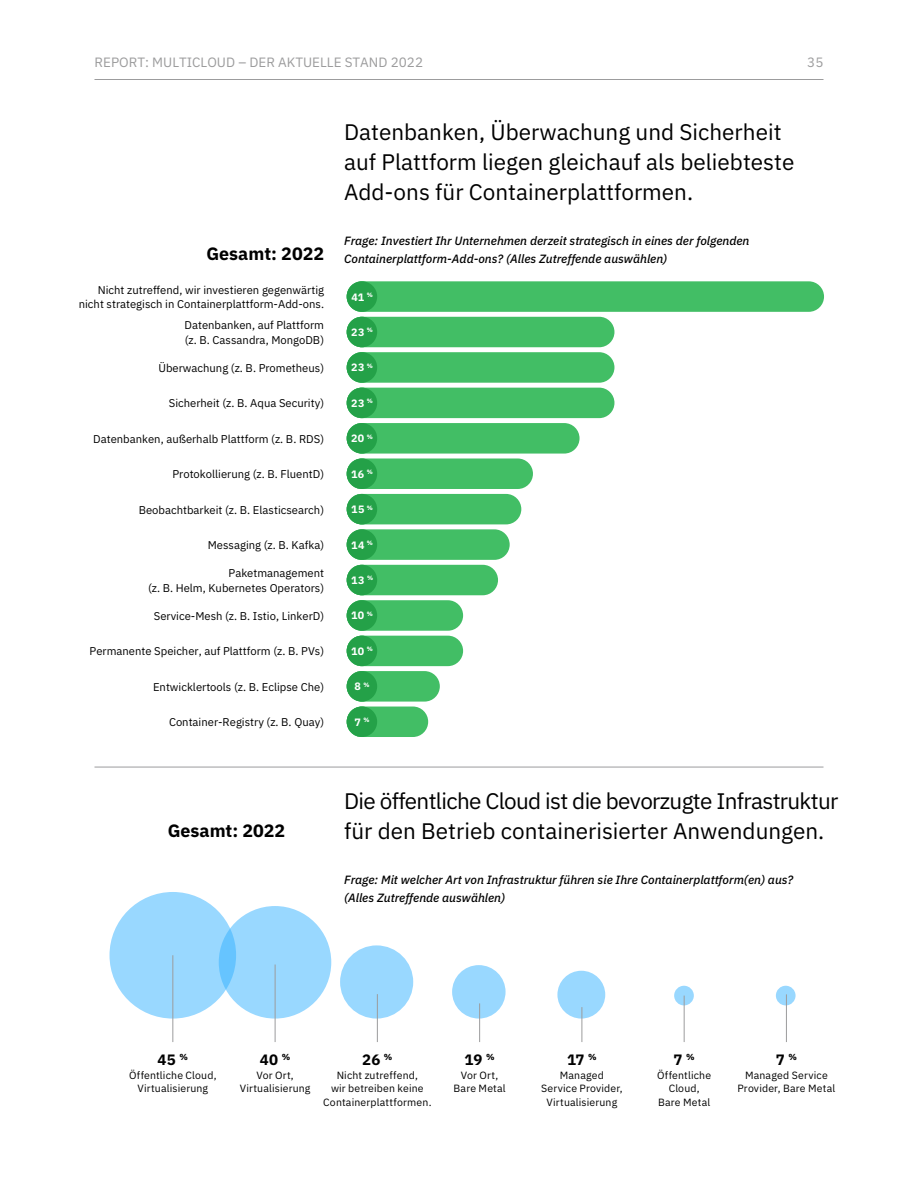
<style>
.page{position:relative;width:918px;height:1188px;background:#fff}
.page>*{position:absolute;margin:0;border:0;box-sizing:border-box;transform-origin:0 0}
.t1{font:22.5px/30px "IBM Plex Sans";color:#000}
.t2{font:22.5px/30px "IBM Plex Sans";letter-spacing:-.03em;color:#000}
.t3{font:700 17.85px "IBM Plex Sans";color:#000}
.t4{font:700 15px "IBM Plex Sans";color:#000}
.t5{font:13.5px "IBM Plex Sans";color:#9c9c9d}
.t6{font:italic 500 12px/18px "IBM Plex Sans";color:#000}
.t7{font:11.25px/14.2px "IBM Plex Sans";color:#000;text-align:right}
.t8{font:700 10.65px "IBM Plex Sans";letter-spacing:.04em;color:#fff}
.t9{font:10.5px/13.5px "IBM Plex Sans";letter-spacing:.015em;color:#000;text-align:center}
</style>
<div class="page">
<div style="left:110px;top:892px;width:126px;height:127px;background:#99d8ff;border-radius:50%"></div>
<svg style="left:219px;top:906px;width:112px;height:113px;background:#95d6fe"></svg>
<div style="left:340px;top:945px;width:73px;height:74px;background:#99d8ff;border-radius:50%"></div>
<div style="left:452px;top:965px;width:54px;height:54px;background:#99d8ff;border-radius:50%"></div>
<div style="left:557px;top:971px;width:48px;height:48px;background:#99d8ff;border-radius:50%"></div>
<svg style="left:674px;top:986px;width:20px;height:19px"></svg>
<div style="left:776px;top:986px;width:20px;height:19px;background:#99d8ff;border-radius:50%"></div>
<div style="left:347px;top:707px;width:81px;height:30px;background:#42be65;border-radius:15px"></div>
<div style="left:347px;top:671px;width:93px;height:31px;background:#42be65;border-radius:15px"></div>
<div style="left:347px;top:636px;width:116px;height:30px;background:#42be65;border-radius:15px"></div>
<div style="left:347px;top:600px;width:116px;height:31px;background:#42be65;border-radius:15px"></div>
<div style="left:347px;top:565px;width:151px;height:30px;background:#42be65;border-radius:15px"></div>
<div style="left:347px;top:529px;width:163px;height:31px;background:#42be65;border-radius:15px"></div>
<div style="left:347px;top:494px;width:174px;height:30px;background:#42be65;border-radius:15px"></div>
<div style="left:347px;top:459px;width:186px;height:30px;background:#42be65;border-radius:15px"></div>
<div style="left:347px;top:423px;width:233px;height:31px;background:#42be65;border-radius:15px"></div>
<div style="left:347px;top:388px;width:267px;height:30px;background:#42be65;border-radius:15px"></div>
<div style="left:347px;top:352px;width:267px;height:31px;background:#42be65;border-radius:15px"></div>
<div style="left:347px;top:317px;width:267px;height:30px;background:#42be65;border-radius:15px"></div>
<div style="left:347px;top:281px;width:477px;height:31px;background:#42be65;border-radius:15px"></div>
<div style="left:347px;top:707px;width:30px;height:30px;background:#24a148;border-radius:50%"></div>
<svg style="left:347px;top:671px;width:30px;height:31px"></svg>
<div style="left:347px;top:671px;width:30px;height:31px;background:#24a148;border-radius:50%"></div>
<div style="left:347px;top:636px;width:30px;height:30px;background:#24a148;border-radius:50%"></div>
<svg style="left:347px;top:600px;width:30px;height:31px"></svg>
<div style="left:347px;top:600px;width:30px;height:31px;background:#24a148;border-radius:50%"></div>
<div style="left:347px;top:565px;width:30px;height:30px;background:#24a148;border-radius:50%"></div>
<svg style="left:347px;top:529px;width:30px;height:31px"></svg>
<div style="left:347px;top:529px;width:30px;height:31px;background:#24a148;border-radius:50%"></div>
<div style="left:347px;top:494px;width:30px;height:30px;background:#24a148;border-radius:50%"></div>
<div style="left:347px;top:459px;width:30px;height:30px;background:#24a148;border-radius:50%"></div>
<svg style="left:347px;top:423px;width:30px;height:31px"></svg>
<div style="left:347px;top:423px;width:30px;height:31px;background:#24a148;border-radius:50%"></div>
<div style="left:347px;top:388px;width:30px;height:30px;background:#24a148;border-radius:50%"></div>
<svg style="left:347px;top:352px;width:30px;height:31px"></svg>
<div style="left:347px;top:352px;width:30px;height:31px;background:#24a148;border-radius:50%"></div>
<div style="left:347px;top:317px;width:30px;height:30px;background:#24a148;border-radius:50%"></div>
<svg style="left:347px;top:281px;width:30px;height:31px"></svg>
<div style="left:347px;top:281px;width:30px;height:31px;background:#24a148;border-radius:50%"></div>
<hr style="left:172px;top:955px;width:1px;height:87px;background:#9c9c9d">
<hr style="left:377px;top:994px;width:1px;height:48px;background:#9c9c9d">
<hr style="left:684px;top:996px;width:1px;height:46px;background:#9c9c9d">
<hr style="left:275px;top:965px;width:1px;height:77px;background:#9c9c9d">
<hr style="left:582px;top:1007px;width:1px;height:35px;background:#9c9c9d">
<hr style="left:479px;top:1003px;width:1px;height:39px;background:#9c9c9d">
<hr style="left:786px;top:994px;width:1px;height:48px;background:#9c9c9d">
<hr style="left:94px;top:767px;width:730px;height:1px;background:#9c9c9d">
<hr style="left:94px;top:79px;width:730px;height:1px;background:#9c9c9d">
<p class="t5" style="left:94px;top:52px;width:330px">REPORT: MULTICLOUD – DER AKTUELLE STAND 2022</p>
<p class="t5" style="left:807px;top:52px;width:18px">35</p>
<h1 class="t1" style="left:344px;top:115px;width:452px">Datenbanken, Überwachung und Sicherheit auf Plattform liegen gleichauf als beliebteste<br>Add-ons für Containerplattformen.</h1>
<p class="t6" style="left:344px;top:230px;width:407px">Frage: Investiert Ihr Unternehmen derzeit strategisch in eines der folgenden<br>Containerplattform-Add-ons? (Alles Zutreffende auswählen)</p>
<h2 class="t3" style="left:206px;top:239px;width:119px">Gesamt: 2022</h2>
<p class="t7" style="left:79px;top:282px;width:247px">Nicht zutreffend, wir investieren gegenwärtig nicht strategisch in Containerplattform-Add-ons.</p>
<p class="t7" style="left:185px;top:317px;width:141px;text-align:left">Datenbanken, auf Plattform (z. B. Cassandra, MongoDB)</p>
<p class="t7" style="left:158px;top:360px;width:167px">Überwachung (z. B. Prometheus)</p>
<p class="t7" style="left:169px;top:395px;width:157px">Sicherheit (z. B. Aqua Security)</p>
<p class="t7" style="left:93px;top:431px;width:232px">Datenbanken, außerhalb Plattform (z. B. RDS)</p>
<p class="t7" style="left:172px;top:466px;width:153px">Protokollierung (z. B. FluentD)</p>
<p class="t7" style="left:139px;top:502px;width:187px">Beobachtbarkeit (z. B. Elasticsearch)</p>
<p class="t7" style="left:208px;top:537px;width:118px">Messaging (z. B. Kafka)</p>
<p class="t7" style="left:148px;top:565px;width:178px">Paketmanagement<br>(z. B. Helm, Kubernetes Operators)</p>
<p class="t7" style="left:154px;top:608px;width:172px">Service-Mesh (z. B. Istio, LinkerD)</p>
<p class="t7" style="left:90px;top:643px;width:236px">Permanente Speicher, auf Plattform (z. B. PVs)</p>
<p class="t7" style="left:153px;top:679px;width:173px">Entwicklertools (z. B. Eclipse Che)</p>
<p class="t7" style="left:169px;top:714px;width:157px">Container-Registry (z. B. Quay)</p>
<p class="t8" style="left:355px;top:713px;width:16px">7 <sup>%</sup></p>
<p class="t8" style="left:351px;top:288px;width:23px">41 <sup>%</sup></p>
<p class="t8" style="left:351px;top:324px;width:23px">23 <sup>%</sup></p>
<p class="t8" style="left:351px;top:359px;width:23px">23 <sup>%</sup></p>
<p class="t8" style="left:351px;top:395px;width:23px">23 <sup>%</sup></p>
<p class="t8" style="left:351px;top:430px;width:23px">20 <sup>%</sup></p>
<p class="t8" style="left:351px;top:465px;width:23px">16 <sup>%</sup></p>
<p class="t8" style="left:351px;top:501px;width:23px">15 <sup>%</sup></p>
<p class="t8" style="left:351px;top:536px;width:23px">14 <sup>%</sup></p>
<p class="t8" style="left:351px;top:572px;width:23px">13 <sup>%</sup></p>
<p class="t8" style="left:351px;top:607px;width:23px">10 <sup>%</sup></p>
<p class="t8" style="left:351px;top:643px;width:23px">10 <sup>%</sup></p>
<p class="t8" style="left:355px;top:678px;width:16px">8 <sup>%</sup></p>
<h2 class="t3" style="left:168px;top:817px;width:119px">Gesamt: 2022</h2>
<h1 class="t2" style="left:344px;top:784px;width:496px">Die öffentliche Cloud ist die bevorzugte Infrastruktur für den Betrieb containerisierter Anwendungen.</h1>
<p class="t6" style="left:344px;top:870px;width:451px">Frage: Mit welcher Art von Infrastruktur führen sie Ihre Containerplattform(en) aus? (Alles Zutreffende auswählen)</p>
<h3 class="t4" style="left:158px;top:1048px;width:32px">45 <sup>%</sup></h3>
<p class="t9" style="left:129px;top:1068px;width:89px">Öffentliche Cloud,<br>Virtualisierung</p>
<h3 class="t4" style="left:260px;top:1048px;width:32px">40 <sup>%</sup></h3>
<p class="t9" style="left:240px;top:1068px;width:72px">Vor Ort,<br>Virtualisierung</p>
<h3 class="t4" style="left:362px;top:1048px;width:32px">26 <sup>%</sup></h3>
<p class="t9" style="left:323px;top:1068px;width:110px">Nicht zutreffend,<br>wir betreiben keine<br>Containerplattformen.</p>
<h3 class="t4" style="left:465px;top:1048px;width:32px">19 <sup>%</sup></h3>
<p class="t9" style="left:453px;top:1068px;width:54px">Vor Ort,<br>Bare Metal</p>
<h3 class="t4" style="left:567px;top:1048px;width:31px">17 <sup>%</sup></h3>
<p class="t9" style="left:541px;top:1068px;width:83px">Managed<br>Service Provider,<br>Virtualisierung</p>
<h3 class="t4" style="left:674px;top:1048px;width:23px">7 <sup>%</sup></h3>
<p class="t9" style="left:657px;top:1068px;width:55px">Öffentliche<br>Cloud,<br>Bare Metal</p>
<h3 class="t4" style="left:776px;top:1048px;width:23px">7 <sup>%</sup></h3>
<p class="t9" style="left:737px;top:1068px;width:99px">Managed Service<br>Provider, Bare Metal</p>
</div>
